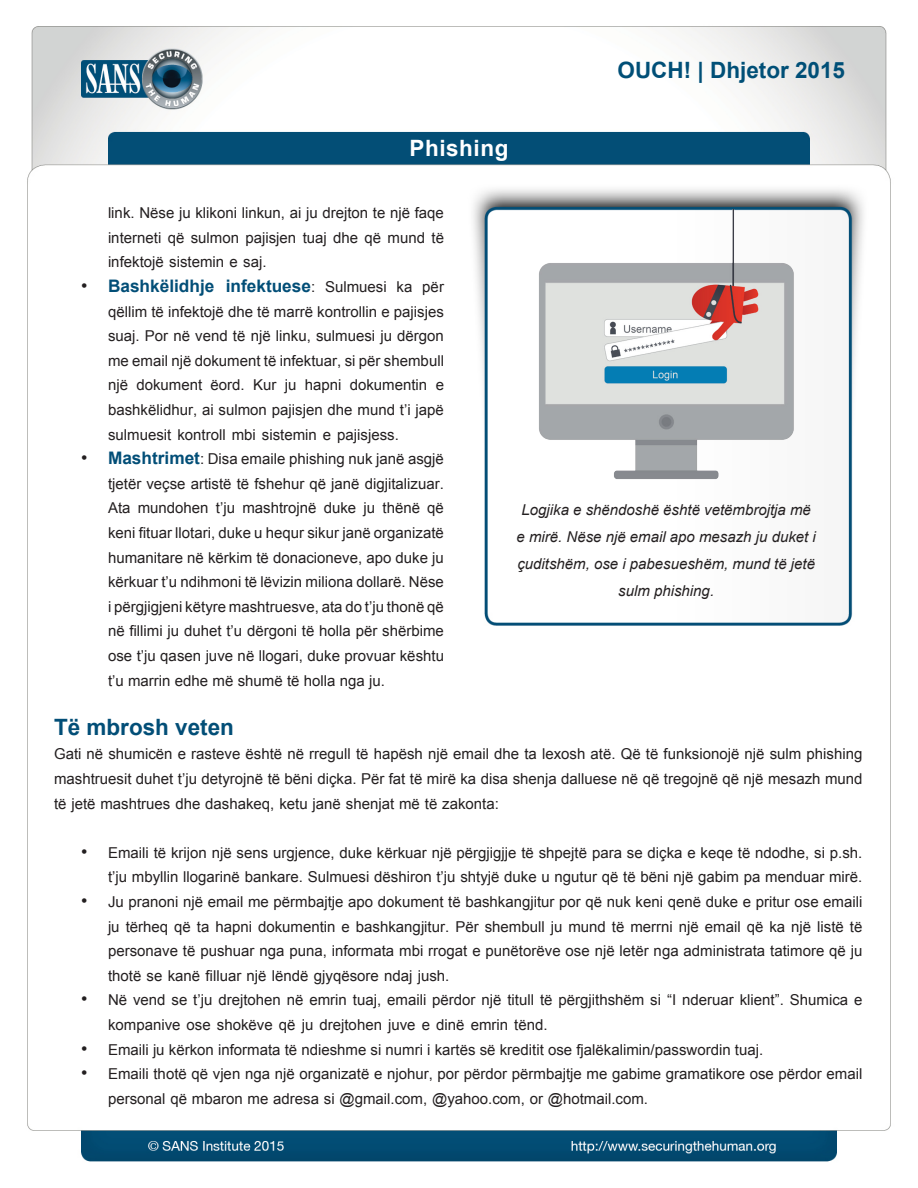
<style>
.page{position:relative;width:918px;height:1188px;background:#fff}
.page>*{position:absolute;margin:0;border:0;box-sizing:border-box;transform-origin:0 0}
.t1{font:700 22.5px "Arial";color:#004f77}
.MainText{font:700 22.5px "Arial";color:#024e77}
.t2{font:700 22.5px "Arial";letter-spacing:.025em;color:#fff}
.t3{font:18px "Arial";color:#231f20}
.t4{font:700 17.25px "Arial";color:#024e77}
.MainText-2{font:15px/24.6px "Arial";color:#231f20;text-align:justify}
.t5{font:italic 15px/27px "Arial";color:#231f20;text-align:center}
</style>
<div class="page">
<img style="left:27px;top:26px;width:864px;height:1136px">
<img style="left:492px;top:210px;width:350px;height:279px">
<p class="t3" style="left:81px;top:274px;width:8px">•</p>
<p class="t3" style="left:81px;top:446px;width:8px">•</p>
<h1 class="t2" style="left:410px;top:133px;width:100px">Phishing</h1>
<p class="MainText-2" style="left:108px;top:201px;width:338px">link. Nëse ju klikoni linkun, ai ju drejton te një faqe interneti që sulmon pajisjen tuaj dhe që mund të infektojë sistemin e saj.</p>
<p class="MainText-2" style="left:422px;top:275px;width:23px">për</p>
<p class="t4" style="left:108px;top:274px;width:108px">Bashkëlidhje</p>
<p class="t4" style="left:226px;top:274px;width:87px">infektuese</p>
<p class="MainText-2" style="left:325px;top:275px;width:63px">Sulmuesi</p>
<p class="MainText-2" style="left:397px;top:275px;width:17px">ka</p>
<p class="MainText-2" style="left:311px;top:275px;width:6px">:</p>
<p class="MainText-2" style="left:108px;top:299px;width:338px;text-align:right">qëllim të infektojë dhe të marrë kontrollin e pajisjes suaj. Por në vend të një linku, sulmuesi ju dërgon me email një dokument të infektuar, si për shembull e</p>
<p class="MainText-2" style="left:108px;top:373px;width:337px;text-align:left">një<br>bashkëlidhur, ai sulmon pajisjen dhe mund i’t japë sulmuesit kontroll mbi sistemin e pajisjess.</p>
<p class="MainText-2" style="left:200px;top:447px;width:245px">: Disa emaile phishing nuk janë asgjë</p>
<p class="MainText-2" style="left:211px;top:373px;width:36px">ëord.</p>
<p class="MainText-2" style="left:136px;top:373px;width:67px">dokument</p>
<p class="MainText-2" style="left:253px;top:373px;width:25px">Kur</p>
<p class="MainText-2" style="left:285px;top:373px;width:13px">ju</p>
<p class="MainText-2" style="left:305px;top:373px;width:38px">hapni</p>
<p class="MainText-2" style="left:350px;top:373px;width:79px">dokumentin</p>
<p class="t4" style="left:108px;top:447px;width:94px">Mashtrimet</p>
<h1 class="t1" style="left:618px;top:55px;width:229px">OUCH! | Dhjetor 2015</h1>
<p class="MainText-2" style="left:108px;top:471px;width:337px;text-align:right">tjetër veçse artistë të fshehur që janë digjitalizuar. që</p>
<p class="MainText-2" style="left:216px;top:496px;width:21px">j u’t</p>
<p class="MainText-2" style="left:242px;top:496px;width:76px">mashtrojnë</p>
<p class="MainText-2" style="left:383px;top:496px;width:39px">thënë</p>
<p class="MainText-2" style="left:108px;top:496px;width:338px;text-align:left">Ata<br>keni fituar llotari, duke u hequr sikur janë organizatë humanitare në kërkim të donacioneve, apo duke ju kërkuar u’t ndihmoni të lëvizin miliona dollarë. Nëse i përgjigjeni këtyre mashtruesve, ata do j u’t thonë që në fillimi ju duhet u’t dërgoni të holla për shërbime ose j u’t qasen juve në llogari, duke provuar kështu u’t marrin edhe më shumë të holla nga ju.</p>
<p class="MainText" style="left:54px;top:712px;width:182px">Të mbrosh veten</p>
<p class="MainText-2" style="left:54px;top:742px;width:810px">Gati në shumicën e rasteve është në rregull të hapësh një email dhe ta lexosh atë. Që të funksionojë një sulm phishing mashtruesit duhet j u’t detyrojnë të bëni diçka. Për fat të mirë ka disa shenja dalluese në që tregojnë që një mesazh mund të jetë mashtrues dhe dashakeq, ketu janë shenjat më të zakonta:</p>
<p class="MainText-2" style="left:108px;top:840px;width:756px">Emaili të krijon një sens urgjence, duke kërkuar një përgjigjje të shpejtë para se diçka e keqe të ndodhe, si .p sh.</p>
<p class="MainText-2" style="left:138px;top:496px;width:72px">mundohen</p>
<p class="MainText-2" style="left:324px;top:496px;width:34px">duke</p>
<p class="MainText-2" style="left:364px;top:496px;width:13px">ju</p>
<p class="t5" style="left:517px;top:497px;width:301px">Logjika e shëndoshë është vetëmbrojtja më e mirë. Nëse një email apo mesazh ju duket i çuditshëm, ose i pabesueshëm, mund të jetë sulm phishing.</p>
<p class="t3" style="left:81px;top:840px;width:8px">•</p>
<p class="t3" style="left:81px;top:889px;width:8px">•</p>
<p class="t3" style="left:81px;top:987px;width:8px">•</p>
<p class="t3" style="left:81px;top:1037px;width:8px">•</p>
<p class="t3" style="left:81px;top:1061px;width:8px">•</p>
<p class="MainText-2" style="left:108px;top:865px;width:756px">j u’t mbyllin llogarinë bankare. Sulmuesi dëshiron j u’t shtyjë duke u ngutur që të bëni një gabim pa menduar mirë.</p>
<p class="MainText-2" style="left:108px;top:890px;width:756px">Ju pranoni një email me përmbajtje apo dokument të bashkangjitur por që nuk keni qenë duke e pritur ose emaili</p>
<p class="MainText-2" style="left:108px;top:914px;width:756px">ju tërheq që ta hapni dokumentin e bashkangjitur. Për shembull ju mund të merrni një email që ka një listë të personave të pushuar nga puna, informata mbi rrogat e punëtorëve ose një letër nga administrata tatimore që ju thotë se kanë filluar një lëndë gjyqësore ndaj jush.</p>
<p class="MainText-2" style="left:108px;top:988px;width:756px">Në vend se j u’t drejtohen në emrin tuaj, emaili përdor një titull të përgjithshëm si “I nderuar klient .” Shumica e</p>
<p class="MainText-2" style="left:108px;top:1013px;width:441px">kompanive ose shokëve që ju drejtohen juve e dinë emrin tënd.</p>
<p class="MainText-2" style="left:108px;top:1037px;width:657px">Emaili ju kërkon informata të ndieshme si numri i kartës së kreditit ose fjalëkalimin/passwordin tuaj.</p>
<p class="MainText-2" style="left:108px;top:1062px;width:756px">Emaili thotë që vjen nga një organizatë e njohur, por përdor përmbajtje me gabime gramatikore ose përdor email</p>
<p class="MainText-2" style="left:108px;top:1086px;width:542px">personal që mbaron me adresa si @gmail.com, @yahoo.com, or @hotmail.com.</p>
</div>
